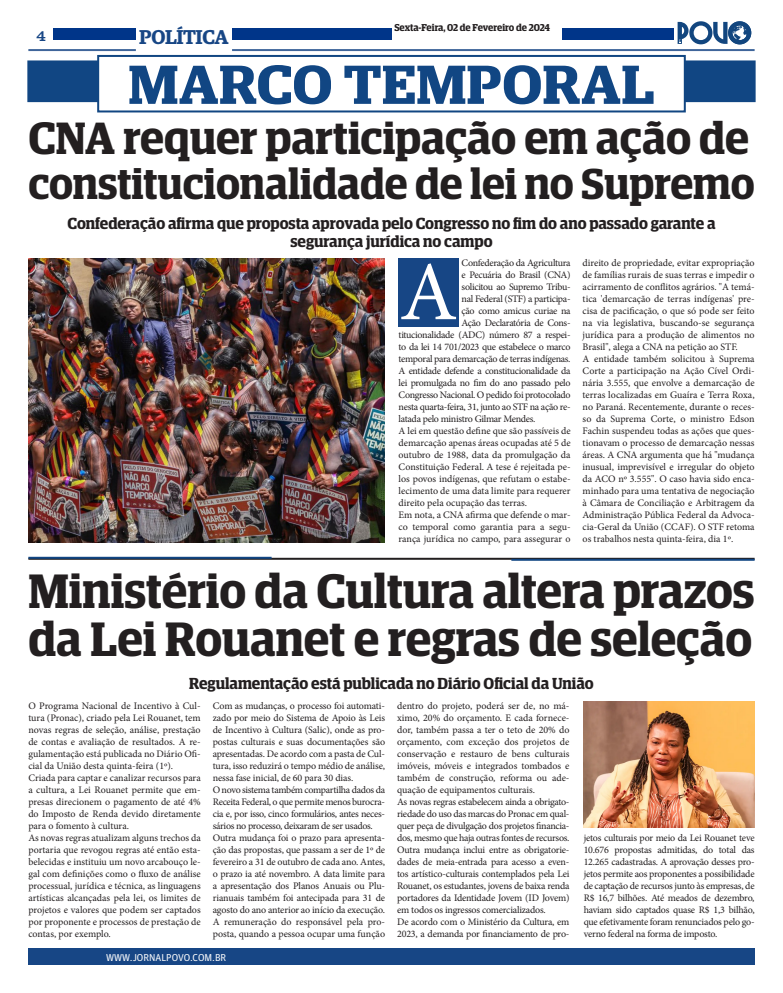
<style>
.page{position:relative;width:783px;height:993px;background:#fff}
.page>*{position:absolute;margin:0;border:0;box-sizing:border-box;transform-origin:0 0}
.t1{font:83.8px "Minion Pro";color:#fff}
.t2{font:600 55px "Guardian Egyptian Display";color:#114683;scale:1.1 1}
.t3{font:600 48.3px/47.2px "Guardian Egyptian Display";color:#231f20}
.t4{font:600 45.3px "Guardian Egyptian Display";color:#231f20}
.t5{font:600 43.2px "Guardian Egyptian Display";letter-spacing:-.005em;color:#231f20}
.t6{font:600 20px "Guardian Egyptian";letter-spacing:-.02em;color:#174685}
.t7{font:600 16px/17px "Guardian Egyptian Display";color:#231f20;text-align:center}
.t8{font:16px "Clarendon BT";color:#174685}
.t9{font:10px/12px "Minion Pro";letter-spacing:-.02em;color:#231f20;text-align:justify}
.t10{font:10px/12px "Minion Pro";color:#231f20}
.t11{font:600 10px "Guardian Egyptian Display";letter-spacing:-.01em;color:#231f20}
.t12{font:10px "Guardian Agate Sans G1 D Regular";color:#fff}
</style>
<div class="page">
<div style="left:28px;top:947px;width:726px;height:17px;background:#174685"></div>
<svg style="left:677px;top:21px;width:74px;height:23px"></svg>
<div style="left:232px;top:28px;width:159px;height:12px;background:#003589"></div>
<div style="left:54px;top:28px;width:82px;height:12px;background:#003589"></div>
<hr style="left:28px;top:49px;width:108px;height:2px;background:#174685">
<hr style="left:232px;top:49px;width:522px;height:2px;background:#174685">
<div style="left:562px;top:28px;width:112px;height:12px;background:#003589"></div>
<img style="left:28px;top:258px;width:356px;height:284px">
<div style="left:27px;top:60px;width:728px;height:42px;background:#114683;border:2px solid #114683"></div>
<div style="left:98px;top:56px;width:586px;height:55px;background:#fff"></div>
<div style="left:97px;top:55px;width:588px;height:57px;border:2px solid #114682"></div>
<hr style="left:28px;top:557px;width:726px;height:2px;background:#231f20">
<hr style="left:28px;top:556px;width:243px;height:2px;background:#114683">
<hr style="left:511px;top:558px;width:243px;height:2px;background:#114683">
<div style="left:398px;top:258px;width:61px;height:68px;background:#174685"></div>
<img style="left:583px;top:701px;width:171px;height:125px">
<h3 class="t8" style="left:36px;top:25px;width:11px">4</h3>
<h3 class="t6" style="left:139px;top:22px;width:91px">POLÍTICA</h3>
<p class="t11" style="left:394px;top:22px;width:157px">Sexta-Feira, 02 de Fevereiro de 2024</p>
<p class="t2" style="left:128px;top:54px;width:480px">MARCO TEMPORAL</p>
<p class="t4" style="left:28px;top:114px;width:722px">CNA requer participação em ação de</p>
<p class="t5" style="left:28px;top:160px;width:727px">constitucionalidade de lei no Supremo</p>
<p class="t7" style="left:67px;top:215px;width:649px">Confederação afirma que proposta aprovada pelo Congresso no fim do ano passado garante a segurança jurídica no campo</p>
<p class="t9" style="left:461px;top:256px;width:110px">Confederação da Agricultura</p>
<p class="t9" style="left:461px;top:268px;width:110px">e Pecuária do Brasil (CNA)</p>
<p class="t9" style="left:461px;top:280px;width:110px">solicitou ao Supremo Tribu-</p>
<p class="t9" style="left:461px;top:292px;width:110px">nal Federal (STF) a participa-</p>
<p class="t9" style="left:461px;top:304px;width:110px">ção como amicus curiae na</p>
<p class="t9" style="left:461px;top:316px;width:110px">Ação Declaratória de Cons-</p>
<p class="t9" style="left:398px;top:328px;width:173px">titucionalidade (ADC) número 87 a respei-</p>
<p class="t9" style="left:398px;top:340px;width:173px">to da lei 14 701/2023 que estabelece o marco</p>
<p class="t9" style="left:398px;top:352px;width:173px">temporal para demarcação de terras indígenas.</p>
<p class="t9" style="left:398px;top:364px;width:173px">A entidade defende a constitucionalidade da</p>
<p class="t9" style="left:398px;top:376px;width:173px">lei promulgada no fim do ano passado pelo</p>
<p class="t9" style="left:398px;top:388px;width:173px">Congresso Nacional. O pedido foi protocolado</p>
<p class="t9" style="left:398px;top:400px;width:173px">nesta quarta-feira, 31, junto ao STF na ação re-</p>
<p class="t9" style="left:398px;top:412px;width:138px">latada pelo ministro Gilmar Mendes.</p>
<p class="t9" style="left:398px;top:424px;width:173px">A lei em questão define que são passíveis de demarcação apenas áreas ocupadas até 5 de outubro de 1988, data da promulgação da Constituição Federal. A tese é rejeitada pe&shy;los povos indígenas, que refutam o estabe&shy;lecimento de uma data limite para requerer direito pela ocupação das terras.</p>
<p class="t9" style="left:398px;top:508px;width:173px">Em nota, a CNA afirma que defende o mar&shy;co temporal como garantia para a segu&shy;rança jurídica no campo, para assegurar o</p>
<p class="t1" style="left:399px;top:236px;width:59px">A</p>
<p class="t9" style="left:582px;top:256px;width:173px">direito de propriedade, evitar expropriação de famílias rurais de suas terras e impedir o acirramento de conflitos agrários. "A temá&shy;tica 'demarcação de terras indígenas' pre&shy;cisa de pacificação, o que só pode ser feito na via legislativa, buscando-se segurança jurídica para a produção de alimentos no Brasil", alega a CNA na petição ao STF.</p>
<p class="t9" style="left:582px;top:352px;width:173px">A entidade também solicitou à Suprema Corte a participação na Ação Cível Ordi&shy;nária 3.555, que envolve a demarcação de terras localizadas em Guaíra e Terra Roxa, no Paraná. Recentemente, durante o reces&shy;so da Suprema Corte, o ministro Edson Fachin suspendeu todas as ações que ques&shy;tionavam o processo de demarcação nessas áreas. A CNA argumenta que há "mudança inusual, imprevisível e irregular do objeto da ACO nº 3.555". O caso havia sido enca&shy;minhado para uma tentativa de negociação à Câmara de Conciliação e Arbitragem da Administração Pública Federal da Advoca&shy;cia-Geral da União (CCAF). O STF retoma os trabalhos nesta quinta-feira, dia 1º.</p>
<p class="t3" style="left:28px;top:567px;width:727px">Ministério da Cultura altera prazos da Lei Rouanet e regras de seleção</p>
<p class="t7" style="left:189px;top:674px;width:406px">Regulamentação está publicada no Diário Oficial da União</p>
<p class="t9" style="left:28px;top:699px;width:174px">O Programa Nacional de Incentivo à Cul&shy;tura (Pronac), criado pela Lei Rouanet, tem novas regras de seleção, análise, prestação de contas e avaliação de resultados. A re&shy;gulamentação está publicada no Diário Ofi&shy;cial da União desta quinta-feira (1º).</p>
<p class="t9" style="left:28px;top:771px;width:174px">Criada para captar e canalizar recursos para a cultura, a Lei Rouanet permite que em&shy;presas direcionem o pagamento de até 4% do Imposto de Renda devido diretamente para o fomento à cultura.</p>
<p class="t9" style="left:28px;top:831px;width:174px">As novas regras atualizam alguns trechos da portaria que revogou regras até então esta&shy;belecidas e instituiu um novo arcabouço le&shy;gal com definições como o fluxo de análise processual, jurídica e técnica, as linguagens artísticas alcançadas pela lei, os limites de projetos e valores que podem ser captados por proponente e processos de prestação de contas, por exemplo.</p>
<p class="t9" style="left:213px;top:699px;width:174px">Com as mudanças, o processo foi automati&shy;zado por meio do Sistema de Apoio às Leis de Incentivo à Cultura (Salic), onde as pro&shy;postas culturais e suas documentações são apresentadas. De acordo com a pasta de Cul&shy;tura, isso reduzirá o tempo médio de análise, nessa fase inicial, de 60 para 30 dias.</p>
<p class="t9" style="left:213px;top:783px;width:174px">O novo sistema também compartilha dados da Receita Federal, o que permite menos burocra&shy;cia e, por isso, cinco formulários, antes neces&shy;sários no processo, deixaram de ser usados.</p>
<p class="t9" style="left:213px;top:831px;width:174px">Outra mudança foi o prazo para apresenta&shy;ção das propostas, que passam a ser de 1º de fevereiro a 31 de outubro de cada ano. Antes, o prazo ia até novembro. A data limite para a apresentação dos Planos Anuais ou Plu&shy;rianuais também foi antecipada para 31 de agosto do ano anterior ao início da execução.</p>
<p class="t10" style="left:213px;top:915px;width:174px">A remuneração do responsável pela pro&shy;posta, quando a pessoa ocupar uma função</p>
<p class="t12" style="left:106px;top:949px;width:122px">WWW.JORNALPOVO.COM.BR</p>
<p class="t9" style="left:397px;top:699px;width:174px">dentro do projeto, poderá ser de, no má&shy;ximo, 20% do orçamento. E cada fornece&shy;dor, também passa a ter o teto de 20% do orçamento, com exceção dos projetos de conservação e restauro de bens culturais imóveis, móveis e integrados tombados e também de construção, reforma ou ade&shy;quação de equipamentos culturais.</p>
<p class="t9" style="left:397px;top:795px;width:174px">As novas regras estabelecem ainda a obrigato&shy;riedade do uso das marcas do Pronac em qual&shy;quer peça de divulgação dos projetos financia&shy;dos, mesmo que haja outras fontes de recursos.</p>
<p class="t9" style="left:397px;top:843px;width:174px">Outra mudança inclui entre as obrigatorie&shy;dades de meia-entrada para acesso a even&shy;tos artístico-culturais contemplados pela Lei Rouanet, os estudantes, jovens de baixa renda portadores da Identidade Jovem (ID Jovem) em todos os ingressos comercializados.</p>
<p class="t9" style="left:397px;top:915px;width:174px">De acordo com o Ministério da Cultura, em<br>2023, a demanda por financiamento de pro-</p>
<p class="t9" style="left:583px;top:831px;width:172px">jetos culturais por meio da Lei Rouanet teve 10.676 propostas admitidas, do total das 12.265 cadastradas. A aprovação desses pro&shy;jetos permite aos proponentes a possibilidade de captação de recursos junto às empresas, de R$ 16,7 bilhões. Até meados de dezembro, haviam sido captados quase R$ 1,3 bilhão, que efetivamente foram renunciados pelo go&shy;verno federal na forma de imposto.</p>
</div>
